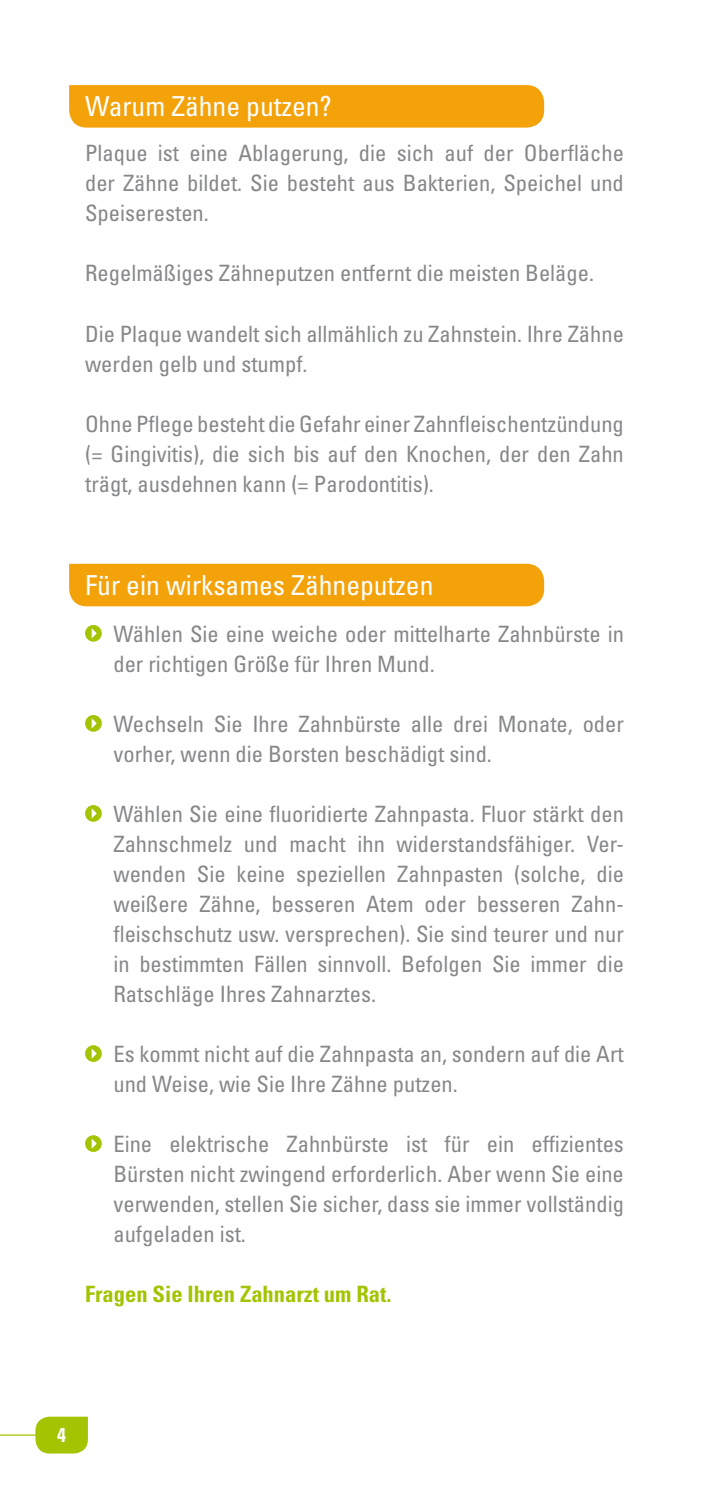
<style>
.page{position:relative;width:709px;height:1489px;background:#fff}
.page>*{position:absolute;margin:0;border:0;box-sizing:border-box;transform-origin:0 0}
.t1{font:condensed 27.5px "Univers LT Std";color:#fff}
.t2{font:condensed 22.5px/30px "Univers LT Std";color:#868789;text-align:justify}
.t3{font:700 condensed 22.5px "Univers LT Std";color:#a4c300}
.t4{font:700 condensed 20px "Univers LT Std";color:#fff}
</style>
<div class="page">
<hr style="left:0;top:1434px;width:50px;height:1px;background:#a4c300">
<svg style="left:35px;top:1416px;width:53px;height:37px;background:#abc815"></svg>
<svg style="left:85px;top:625px;width:17px;height:16px"></svg>
<svg style="left:92px;top:628px;width:5px;height:10px"></svg>
<svg style="left:85px;top:715px;width:17px;height:16px"></svg>
<svg style="left:92px;top:718px;width:5px;height:10px"></svg>
<svg style="left:85px;top:805px;width:17px;height:16px"></svg>
<svg style="left:92px;top:808px;width:5px;height:10px"></svg>
<svg style="left:85px;top:1045px;width:17px;height:16px"></svg>
<svg style="left:92px;top:1048px;width:5px;height:10px"></svg>
<svg style="left:85px;top:1135px;width:17px;height:16px"></svg>
<svg style="left:92px;top:1138px;width:5px;height:10px"></svg>
<div style="left:69px;top:85px;width:475px;height:43px;background:#f4a20a"></div>
<div style="left:69px;top:563px;width:475px;height:43px;background:#f4a20a"></div>
<p class="t1" style="left:85px;top:89px;width:248px">Warum Zähne putzen?</p>
<p class="t2" style="left:85px;top:138px;width:540px">Plaque ist eine Ablagerung, die sich auf der Oberfläche der Zähne bildet. Sie besteht aus Bakterien, Speichel und Speiseresten.</p>
<p class="t2" style="left:85px;top:258px;width:510px">Regelmäßiges Zähneputzen entfernt die meisten Beläge.</p>
<p class="t2" style="left:85px;top:318px;width:540px">Die Plaque wandelt sich allmählich zu Zahnstein. Ihre Zähne werden gelb und stumpf.</p>
<p class="t2" style="left:85px;top:408px;width:540px">Ohne Pflege besteht die Gefahr einer Zahnfleischentzündung (= Gingivitis), die sich bis auf den Knochen, der den Zahn trägt, ausdehnen kann (= Parodontitis).</p>
<p class="t1" style="left:85px;top:567px;width:350px">Für ein wirksames Zähneputzen</p>
<p class="t2" style="left:113px;top:618px;width:512px">Wählen Sie eine weiche oder mittelharte Zahnbürste in der richtigen Größe für Ihren Mund.</p>
<p class="t2" style="left:113px;top:708px;width:512px">Wechseln Sie Ihre Zahnbürste alle drei Monate, oder vorher, wenn die Borsten beschädigt sind.</p>
<p class="t2" style="left:113px;top:798px;width:512px">Wählen Sie eine fluoridierte Zahnpasta. Fluor stärkt den Zahnschmelz und macht ihn widerstandsfähiger. Ver&shy;wenden Sie keine speziellen Zahnpasten (solche, die weißere Zähne, besseren Atem oder besseren Zahn&shy;fleischschutz usw. versprechen). Sie sind teurer und nur in bestimmten Fällen sinnvoll. Befolgen Sie immer die Ratschläge Ihres Zahnarztes.</p>
<p class="t2" style="left:113px;top:1038px;width:512px">Es kommt nicht auf die Zahnpasta an, sondern auf die Art und Weise, wie Sie Ihre Zähne putzen.</p>
<p class="t2" style="left:113px;top:1128px;width:512px">Eine elektrische Zahnbürste ist für ein effizientes Bürsten nicht zwingend erforderlich. Aber wenn Sie eine verwenden, stellen Sie sicher, dass sie immer vollständig aufgeladen ist.</p>
<p class="t3" style="left:85px;top:1280px;width:308px">Fragen Sie Ihren Zahnarzt um Rat.</p>
<p class="t4" style="left:57px;top:1422px;width:10px">4</p>
</div>
